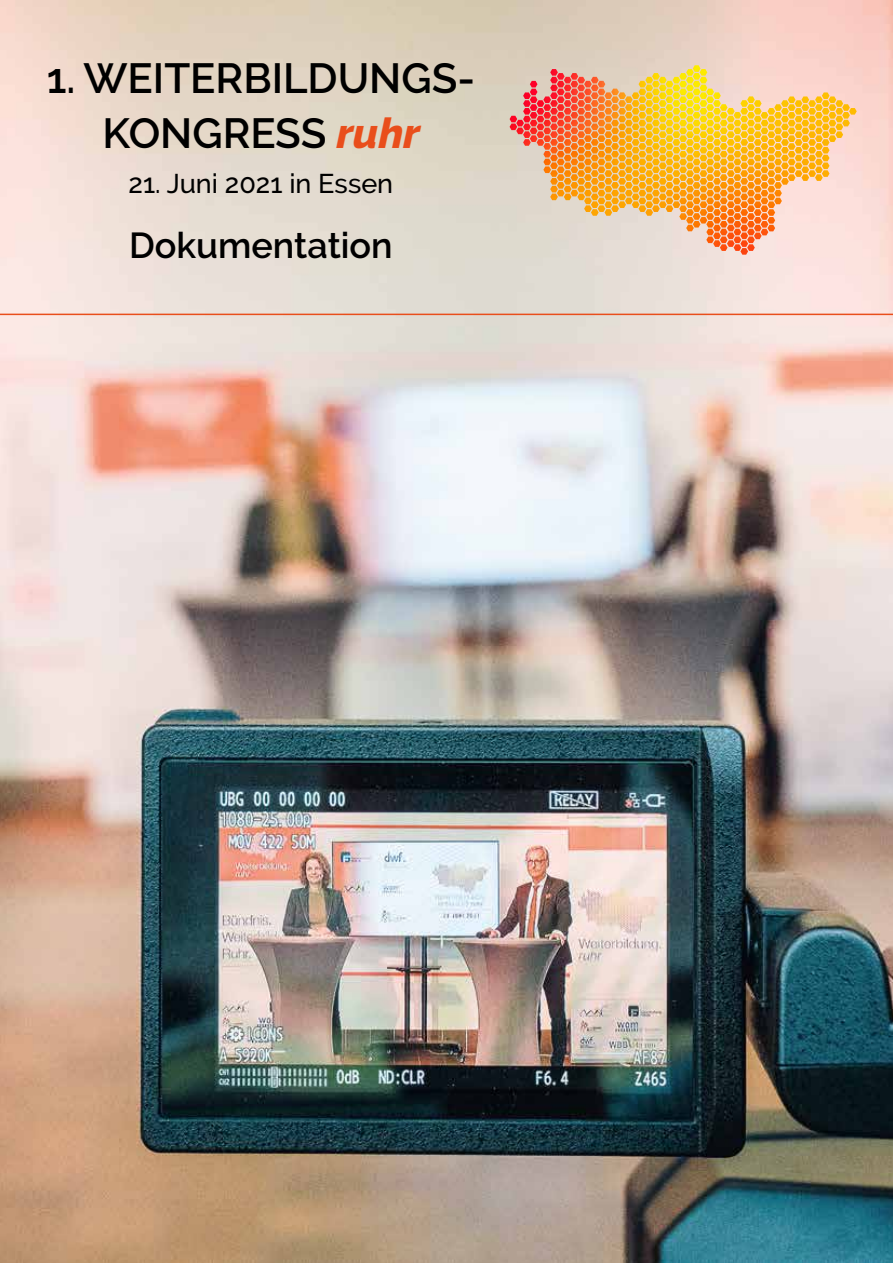
<style>
.page{position:relative;width:893px;height:1263px;background:#fff}
.page>*{position:absolute;margin:0;border:0;box-sizing:border-box;transform-origin:0 0}
.t1{font:600 42px/55.5px "Raleway";color:#000;text-align:center}
.t2{font:600 36px "Raleway";color:#000}
.t3{font:500 27px "Raleway";color:#000}
.s1{font-weight:800;font-style:italic;color:#e94e1b}
</style>
<div class="page">
<img style="left:0;top:0;width:893px;height:1263px">
<img style="left:530px;top:65px;width:191px;height:34px">
<hr style="left:0;top:314px;width:893px;height:1px;background:#e94e1b">
<p class="t1" style="left:47px;top:50px;width:430px">1. WEITERBILDUNGS-<br>KONGRESS <span class="s1">ruhr</span></p>
<p class="t3" style="left:129px;top:168px;width:266px">21. Juni 2021 in Essen</p>
<p class="t2" style="left:129px;top:224px;width:265px">Dokumentation</p>
</div>
